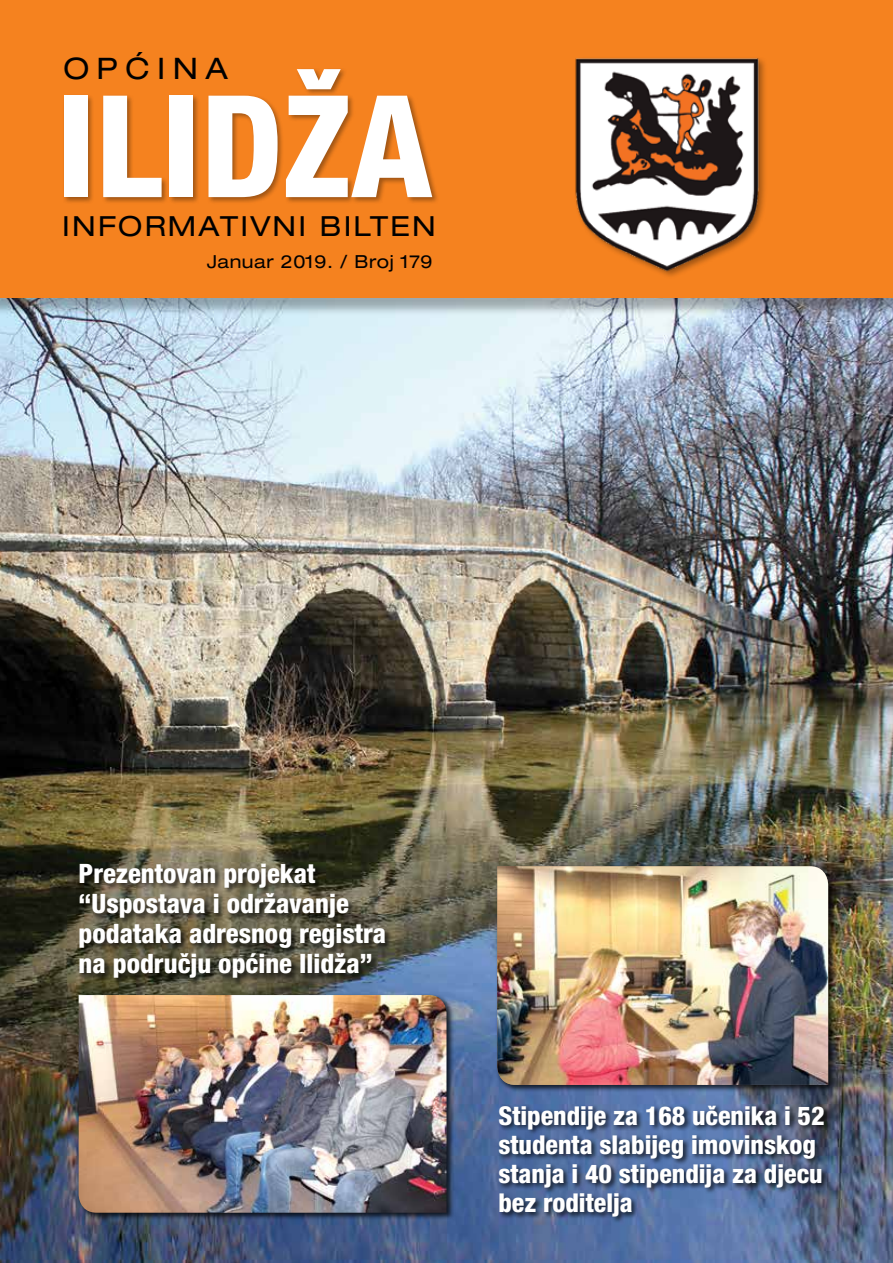
<style>
.page{position:relative;width:893px;height:1263px;background:#fff}
.page>*{position:absolute;margin:0;border:0;box-sizing:border-box;transform-origin:0 0}
.t1{font:800 condensed 142.05px "Helvetica Neue LT Pro";color:#fff}
.t2{font:expanded 29.7px "Helvetica Neue LT Pro";letter-spacing:.25em;color:#000}
.t3{font:expanded 27.75px "Helvetica Neue LT Pro";letter-spacing:.08em;color:#000}
.t4{font:800 condensed 26.7px/30px "Helvetica Neue LT Pro";color:#fff}
.t5{font:800 condensed 25.95px/29.1px "Helvetica Neue LT Pro";color:#fff}
.t6{font:expanded 18px "Helvetica Neue LT Pro";letter-spacing:.03em;color:#000}
</style>
<div class="page">
<img style="left:0;top:316px;width:893px;height:947px">
<div style="left:0;top:0;width:893px;height:316px;background:#000;opacity:.3"></div>
<div style="left:0;top:0;width:893px;height:298px;background:#f5821f"></div>
<div style="left:62px;top:68px;width:377px;height:136px;background:#000;opacity:.35"></div>
<div style="left:78px;top:862px;width:315px;height:124px;background:#000;opacity:.75"></div>
<div style="left:77px;top:993px;width:377px;height:227px;background:#000;opacity:.75"></div>
<img style="left:79px;top:995px;width:367px;height:218px">
<div style="left:497px;top:1103px;width:334px;height:120px;background:#000;opacity:.75"></div>
<div style="left:496px;top:864px;width:340px;height:228px;background:#000;opacity:.75"></div>
<img style="left:497px;top:866px;width:331px;height:219px">
<img style="left:575px;top:58px;width:190px;height:219px">
<p class="t2" style="left:63px;top:51px;width:166px">OPĆINA</p>
<h1 class="t1" style="left:56px;top:59px;width:378px">ILIDŽA</h1>
<p class="t3" style="left:62px;top:210px;width:375px">INFORMATIVNI BILTEN</p>
<p class="t6" style="left:207px;top:252px;width:227px">Januar 2019. / Broj 179</p>
<p class="t4" style="left:79px;top:858px;width:309px">Prezentovan projekat “Uspostava i održavanje podataka adresnog registra na području općine Ilidža”</p>
<p class="t5" style="left:498px;top:1100px;width:328px">Stipendije za 168 učenika i 52 studenta slabijeg imovinskog stanja i 40 stipendija za djecu bez roditelja</p>
</div>
